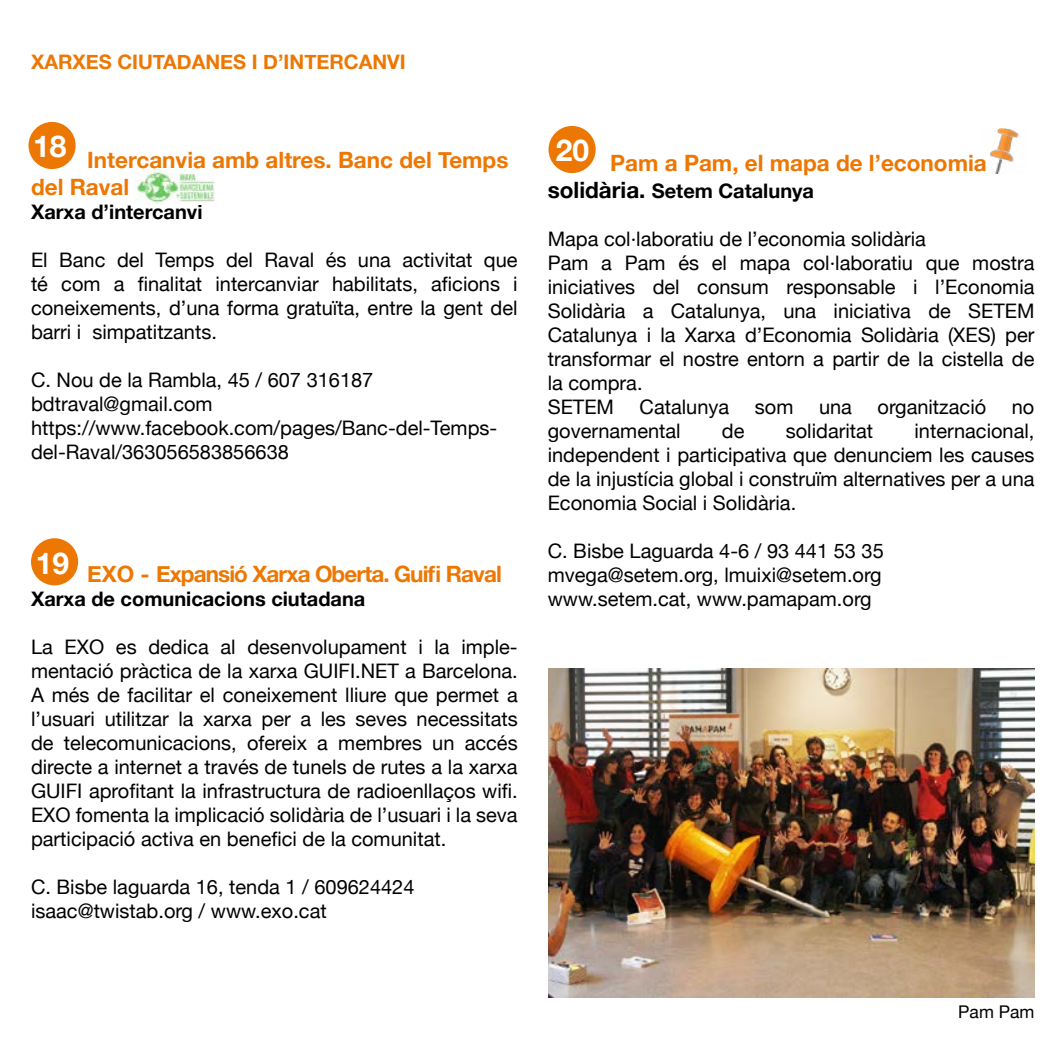
<style>
.page{position:relative;width:1063px;height:1063px;background:#fff}
.page>*{position:absolute;margin:0;border:0;box-sizing:border-box;transform-origin:0 0}
.t1{font:700 30px "Helvetica Neue";color:#fff}
.t2{font:700 22.5px/27px "Helvetica Neue";color:#ed7703}
.t3{font:700 22.5px "Helvetica Neue";letter-spacing:-.04em;color:#ed7703}
.t4{font:20px/24px "Helvetica Neue";color:#000;text-align:justify}
.t5{font:700 20px "Helvetica Neue";color:#000}
.t6{font:700 20px "Helvetica Neue";color:#ed7703}
.t7{font:17.5px "Helvetica Neue";color:#000}
.s1{font-size:22.5px}
</style>
<div class="page">
<div style="left:30px;top:123px;width:44px;height:45px;background:#ed7703;border-radius:50%"></div>
<div style="left:29px;top:122px;width:47px;height:47px;border:2px solid #ed7703;border-radius:50%"></div>
<div style="left:550px;top:127px;width:44px;height:45px;background:#ed7703;border-radius:50%"></div>
<div style="left:549px;top:126px;width:47px;height:47px;border:2px solid #ed7703;border-radius:50%"></div>
<div style="left:32px;top:540px;width:45px;height:44px;background:#ed7703;border-radius:50%"></div>
<div style="left:31px;top:538px;width:47px;height:47px;border:2px solid #ed7703;border-radius:50%"></div>
<img style="left:549px;top:669px;width:485px;height:329px">
<img style="left:990px;top:129px;width:29px;height:44px">
<img style="left:135px;top:170px;width:80px;height:35px">
<p class="t6" style="left:31px;top:44px;width:376px">XARXES CIUTADANES I D’INTERCANVI</p>
<h1 class="t1" style="left:33px;top:119px;width:35px">18</h1>
<h1 class="t1" style="left:556px;top:123px;width:35px">20</h1>
<p class="t2" style="left:31px;top:145px;width:479px;text-indent:56px">Intercanvia amb altres. Banc del Temps del Raval</p>
<p class="t5" style="left:31px;top:194px;width:173px">Xarxa d’intercanvi</p>
<p class="t4" style="left:31px;top:247px;width:488px">El Banc del Temps del Raval és una activitat que té com a finalitat intercanviar habilitats, aficions i coneixements, d’una forma gratuïta, entre la gent del barri i simpatitzants.</p>
<p class="t4" style="left:31px;top:367px;width:468px;text-align:left">C. Nou de la Rambla, 45 / 607 316187 bdtraval@gmail.com https://www.facebook.com/pages/Banc-del-Temps&shy;del-Raval/363056583856638</p>
<p class="t2" style="left:610px;top:148px;width:378px">Pam a Pam, el mapa de l’economia</p>
<p class="t5" style="left:548px;top:172px;width:268px"><span class="s1">solidària.</span> Setem Catalunya</p>
<p class="t4" style="left:548px;top:225px;width:488px;text-align:left">Mapa col·laboratiu de l’economia solidària<br>Pam a Pam és el mapa col·laboratiu que mostra iniciatives del consum responsable i l’Economia Solidària a Catalunya, una iniciativa de SETEM Catalunya i la Xarxa d’Economia Solidària (XES) per transformar el nostre entorn a partir de la cistella de la compra.<br>SETEM</p>
<p class="t4" style="left:640px;top:393px;width:91px">Catalunya</p>
<p class="t4" style="left:755px;top:393px;width:40px">som</p>
<p class="t4" style="left:819px;top:393px;width:34px">una</p>
<p class="t4" style="left:878px;top:393px;width:110px">organització</p>
<p class="t4" style="left:1012px;top:393px;width:24px">no</p>
<p class="t4" style="left:548px;top:417px;width:134px">governamental</p>
<p class="t4" style="left:722px;top:417px;width:24px">de</p>
<p class="t4" style="left:786px;top:417px;width:89px">solidaritat</p>
<p class="t4" style="left:548px;top:417px;width:488px;text-indent:367px">internacional, independent i participativa que denunciem les causes de la injustícia global i construïm alternatives per a una Economia Social i Solidària.</p>
<p class="t4" style="left:548px;top:537px;width:338px">C. Bisbe Laguarda 4-6 / 93 441 53 35 mvega@setem.org, lmuixi@setem.org www.setem.cat, www.pamapam.org</p>
<h1 class="t1" style="left:36px;top:536px;width:35px">19</h1>
<p class="t3" style="left:87px;top:554px;width:416px">EXO - Expansió Xarxa Oberta. Guifi Raval</p>
<p class="t5" style="left:31px;top:581px;width:336px">Xarxa de comunicacions ciutadana</p>
<p class="t4" style="left:31px;top:634px;width:488px">La EXO es dedica al desenvolupament i la imple&shy;mentació pràctica de la xarxa GUIFI.NET a Barcelona.<br>A més de facilitar el coneixement lliure que permet a l’usuari utilitzar la xarxa per a les seves necessitats de telecomunicacions, ofereix a membres un accés directe a internet a través de tunels de rutes a la xarxa GUIFI aprofitant la infrastructura de radioenllaços wifi.<br>EXO fomenta la implicació solidària de l’usuari i la seva participació activa en benefici de la comunitat.</p>
<p class="t4" style="left:31px;top:874px;width:385px">C. Bisbe laguarda 16, tenda 1 / 609624424 isaac@twistab.org / www.exo.cat</p>
<p class="t7" style="left:958px;top:997px;width:78px">Pam Pam</p>
</div>
